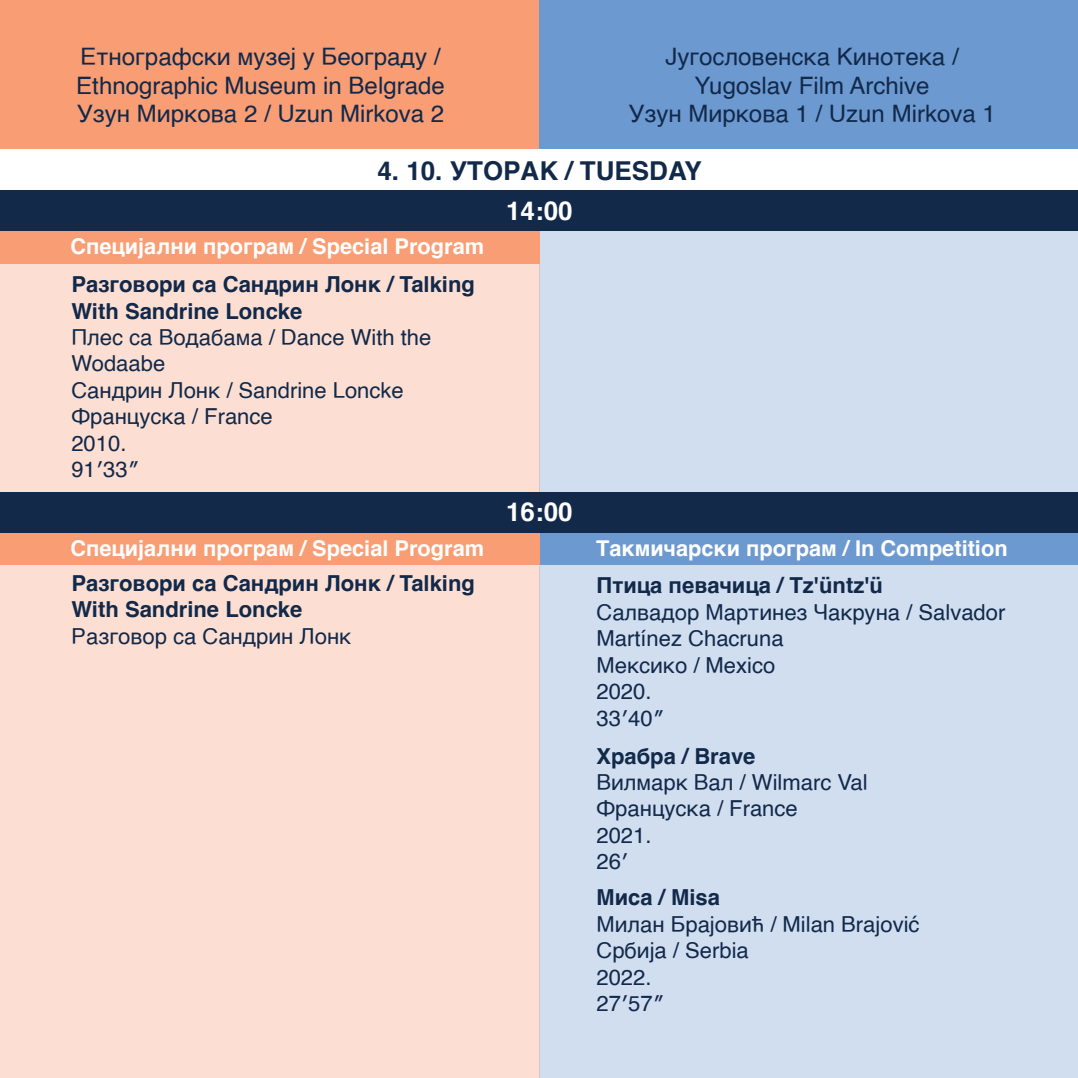
<style>
.page{position:relative;width:1078px;height:1078px;background:#fff}
.page>*{position:absolute;margin:0;border:0;box-sizing:border-box;transform-origin:0 0}
.t1{font:700 26px "Helvetica";color:#12294a}
.t2{font:700 26px "Helvetica";color:#fff}
.t3{font:24px/28.8px "Helvetica";color:#12294a}
.t4{font:22px/26.4px "Helvetica";color:#12294a}
.t5{font:700 22px/26.4px "Helvetica";color:#12294a}
.t6{font:700 21.8px "Helvetica";color:#fff}
</style>
<div class="page">
<div style="left:0;top:0;width:539px;height:1077px;background:#fcdfd2"></div>
<div style="left:539px;top:0;width:538px;height:1077px;background:#d0def0"></div>
<div style="left:0;top:0;width:539px;height:149px;background:#f89d74"></div>
<div style="left:539px;top:0;width:538px;height:149px;background:#6c99d0"></div>
<div style="left:0;top:231px;width:539px;height:32px;background:#f89d74"></div>
<div style="left:539px;top:532px;width:538px;height:33px;background:#6c99d0"></div>
<div style="left:0;top:149px;width:1077px;height:41px;background:#fff"></div>
<div style="left:0;top:190px;width:1077px;height:41px;background:#12294a"></div>
<div style="left:0;top:532px;width:539px;height:33px;background:#f89d74"></div>
<div style="left:0;top:491px;width:1077px;height:41px;background:#12294a"></div>
<p class="t3" style="left:76px;top:43px;width:370px">Етнографски музеј у Београду /<br>Ethnographic Museum in Belgrade<br>Узун Миркова 2 / Uzun Mirkova 2</p>
<p class="t3" style="left:628px;top:43px;width:369px;text-align:center">Југословенска Кинотека /<br>Yugoslav Film Archive<br>Узун Миркова 1 / Uzun Mirkova 1</p>
<p class="t1" style="left:377px;top:150px;width:326px">4. 10. УТОРАК / TUESDAY</p>
<p class="t6" style="left:70px;top:229px;width:415px">Специјални програм / Special Program</p>
<p class="t5" style="left:71px;top:271px;width:405px">Разговори са Сандрин Лонк / Talking<br>With Sandrine Loncke</p>
<p class="t4" style="left:71px;top:325px;width:361px">Плес са Водабама / Dance With the<br>Wodaabe<br>Сандрин Лонк / Sandrine Loncke<br>Француска / France<br>2010.<br>91′33″</p>
<p class="t2" style="left:506px;top:189px;width:68px">14:00</p>
<p class="t2" style="left:506px;top:490px;width:68px">16:00</p>
<p class="t6" style="left:70px;top:530px;width:415px">Специјални програм / Special Program</p>
<p class="t6" style="left:596px;top:530px;width:413px">Такмичарски програм / In Competition</p>
<p class="t5" style="left:71px;top:570px;width:405px">Разговори са Сандрин Лонк / Talking<br>With Sandrine Loncke</p>
<p class="t4" style="left:71px;top:623px;width:281px">Разговор са Сандрин Лонк</p>
<p class="t5" style="left:596px;top:572px;width:288px">Птица певачица / Tz'üntz'ü</p>
<p class="t4" style="left:596px;top:599px;width:410px">Салвадор Мартинез Чакруна / Salvador<br>Martínez Chacruna<br>Мексико / Mexico<br>2020.<br>33′40″</p>
<p class="t5" style="left:596px;top:742px;width:160px">Храбра / Brave</p>
<p class="t4" style="left:596px;top:769px;width:273px">Вилмарк Вал / Wilmarc Val<br>Француска / France<br>2021.<br>26′</p>
<p class="t5" style="left:596px;top:884px;width:125px">Миса / Misa</p>
<p class="t4" style="left:596px;top:911px;width:324px">Милан Брајовић / Milan Brajović<br>Србија / Serbia<br>2022.<br>27′57″</p>
</div>
